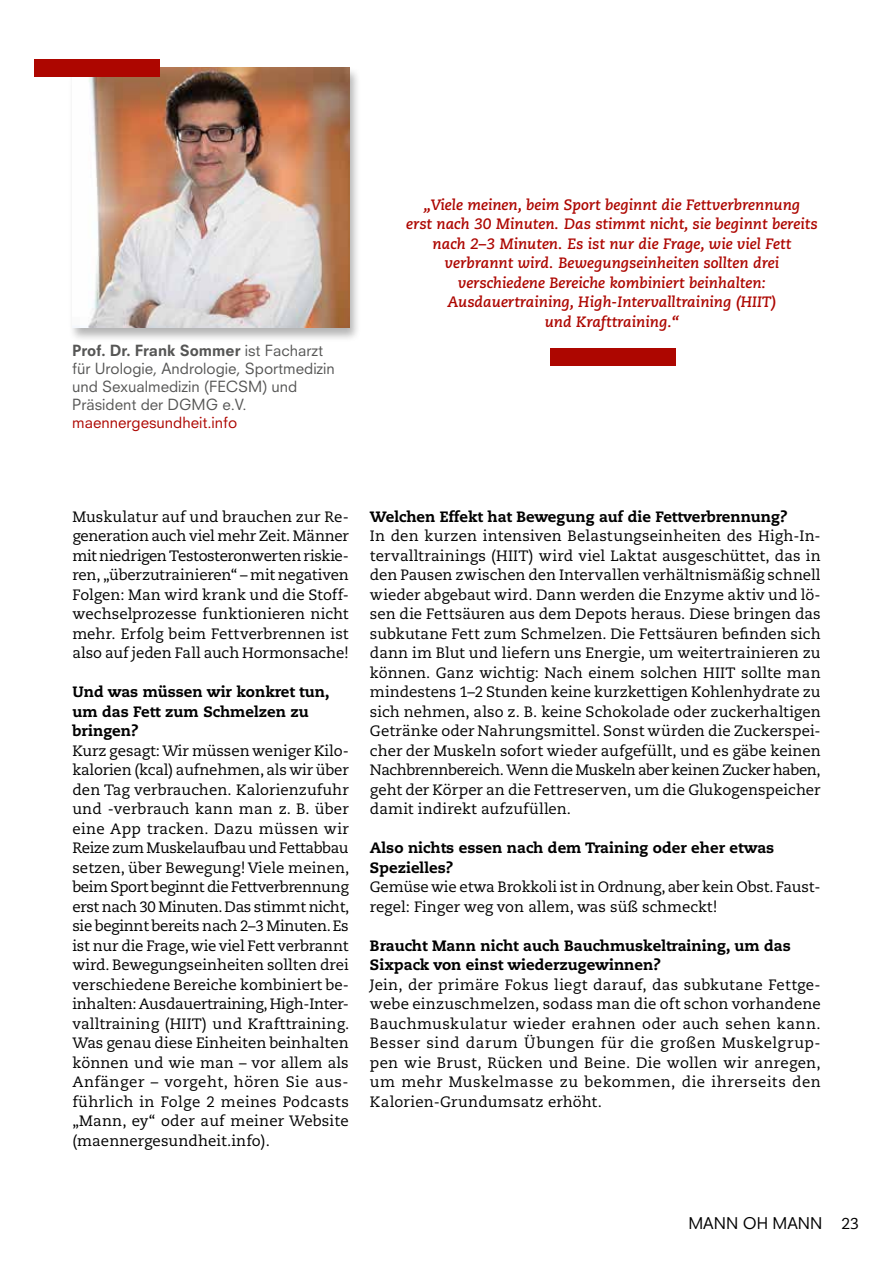
<style>
.page{position:relative;width:893px;height:1263px;background:#fff}
.page>*{position:absolute;margin:0;border:0;box-sizing:border-box;transform-origin:0 0}
.t1{font:15.75px "Neuzeit SLT Std";color:#000}
.t2{font:15px/19.5px "Caecilia LT Pro 55 Roman";color:#000;text-align:justify}
.t3{font:italic 700 15px/19.5px "Caecilia LT Pro 76";color:#ad0600;text-align:center}
.t4{font:800 15px/19.5px "Caecilia LT Pro 85";color:#000}
.t5{font:15px/18px "Neuzeit SLT Std";color:#565655}
.t6{font:15px "Neuzeit SLT Std";color:#ad0600}
.s1{font-weight:800}
.s2{font-family:"Caecilia LT Pro 55 Roman"}
</style>
<div class="page">
<div style="left:68px;top:67px;width:294px;height:276px;background:#000;opacity:.3"></div>
<img style="left:72px;top:68px;width:277px;height:259px">
<div style="left:34px;top:59px;width:126px;height:17px;background:#ad0600"></div>
<div style="left:550px;top:349px;width:126px;height:17px;background:#ad0600"></div>
<p class="t5" style="left:72px;top:342px;width:264px"><span class="s1">Prof. Dr. Frank Sommer</span> ist Facharzt für Urologie, Andrologie, Sportmedizin und Sexualmedizin (FECSM) und<br>Präsident der DGMG e.V.</p>
<p class="t6" style="left:72px;top:414px;width:167px">maennergesundheit.info</p>
<p class="t3" style="left:406px;top:195px;width:413px">„Viele meinen, beim Sport beginnt die Fettverbrennung<br>erst nach 30 Minuten. Das stimmt nicht, sie beginnt bereits nach 2–3 Minuten. Es ist nur die Frage, wie viel Fett verbrannt wird. Bewegungseinheiten sollten drei verschiedene Bereiche kombiniert beinhalten:<br>Ausdauertraining, High-Intervalltraining (HIIT)<br>und Krafttraining.“</p>
<p class="t2" style="left:72px;top:507px;width:278px">Muskulatur auf und brauchen zur Re&shy;generation auch viel mehr Zeit. Männer mit niedrigen Testosteronwerten riskie&shy;ren, „überzutrainieren“ – mit negativen Folgen: Man wird krank und die Stoff&shy;wechselprozesse funktionieren nicht mehr. Erfolg beim Fettverbrennen ist also auf jeden Fall auch Hormonsache!</p>
<p class="t4" style="left:72px;top:682px;width:259px">Und was müssen wir konkret tun, um das Fett zum Schmelzen zu bringen?</p>
<p class="t2" style="left:72px;top:741px;width:278px">Kurz gesagt: Wir müssen weniger Kilo&shy;kalorien (kcal) aufnehmen, als wir über den Tag verbrauchen. Kalorienzufuhr und -verbrauch kann man z. B. über eine App tracken. Dazu müssen wir Reize zum Muskelaufbau und Fettabbau setzen, über Bewegung! Viele meinen, beim Sport beginnt die Fettverbrennung erst nach 30 Minuten. Das stimmt nicht, sie beginnt bereits nach 2–3 Minuten. Es ist nur die Frage, wie viel Fett verbrannt wird. Bewegungseinheiten sollten drei verschiedene Bereiche kombiniert be&shy;inhalten: Ausdauertraining, High-Inter&shy;valltraining (HIIT) und Krafttraining.<br>Was genau diese Einheiten beinhalten können und wie man – vor allem als Anfänger – vorgeht, hören Sie aus&shy;führlich in Folge 2 meines Podcasts „Mann, ey“ oder auf meiner Website (maennergesundheit.info).</p>
<p class="t4" style="left:370px;top:506px;width:419px">Welchen Effekt hat Bewegung auf die Fettverbrennung?</p>
<p class="t2" style="left:370px;top:526px;width:452px">In den kurzen intensiven Belastungseinheiten des High-In&shy;tervalltrainings (HIIT) wird viel Laktat ausgeschüttet, das in den Pausen zwischen den Intervallen verhältnismäßig schnell wieder abgebaut wird. Dann werden die Enzyme aktiv und lö&shy;sen die Fettsäuren aus dem Depots heraus. Diese bringen das subkutane Fett zum Schmelzen. Die Fettsäuren befinden sich dann im Blut und liefern uns Energie, um weitertrainieren zu können. Ganz wichtig: Nach einem solchen HIIT sollte man mindestens 1–2 Stunden keine kurzkettigen Kohlenhydrate zu sich nehmen, also z. B. keine Schokolade oder zuckerhaltigen Getränke oder Nahrungsmittel. Sonst würden die Zuckerspei&shy;cher der Muskeln sofort wieder aufgefüllt, und es gäbe keinen Nachbrennbereich. Wenn die Muskeln aber keinen Zucker haben, geht der Körper an die Fettreserven, um die Glukogenspeicher damit indirekt aufzufüllen.</p>
<p class="t4" style="left:370px;top:838px;width:406px">Also nichts essen nach dem Training oder eher etwas<br>Spezielles?</p>
<p class="t2" style="left:370px;top:877px;width:452px">Gemüse wie etwa Brokkoli ist in Ordnung, aber kein Obst. Faust&shy;regel: Finger weg von allem, was süß schmeckt!</p>
<p class="t4" style="left:370px;top:935px;width:422px">Braucht Mann nicht auch Bauchmuskeltraining, um das<br>Sixpack von einst wiederzugewinnen?</p>
<p class="t2" style="left:370px;top:975px;width:452px">Jein, der primäre Fokus liegt darauf, das subkutane Fettge&shy;webe einzuschmelzen, sodass man die oft schon vorhandene Bauchmuskulatur wieder erahnen oder auch sehen kann.<br>Besser sind darum Übungen für die großen Muskelgrup&shy;pen wie Brust, Rücken und Beine. Die wollen wir anregen, um mehr Muskelmasse zu bekommen, die ihrerseits den Kalorien-Grundumsatz erhöht.</p>
<p class="t1" style="left:688px;top:1214px;width:172px">MANN OH MANN <span class="s2">23</span></p>
</div>
